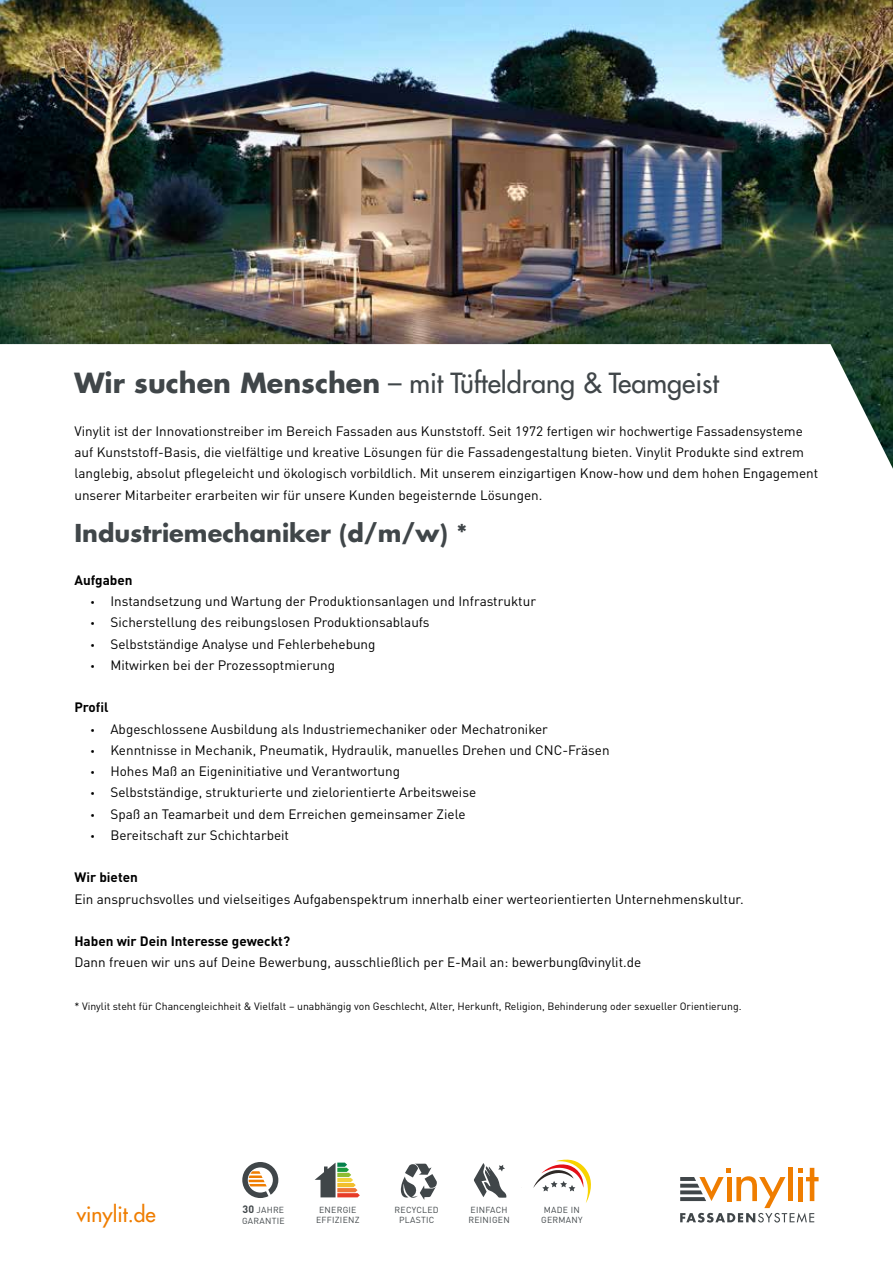
<style>
.page{position:relative;width:893px;height:1263px;background:#fff}
.page>*{position:absolute;margin:0;border:0;box-sizing:border-box;transform-origin:0 0}
.t1{font:500 27px "Futura LT Pro";color:#404649}
.t2{font:700 24px "Futura LT Pro";color:#404649}
.t3{font:500 21px "Futura LT Pro";color:#ef7d00}
.t4{font:13.5px/21.3px "DIN Pro";color:#000}
.t5{font:700 13.5px "DIN Pro";color:#000}
.t6{font:10.5px "DIN Pro";color:#000}
.t7{font:8.7px/10.5px "DIN Pro";letter-spacing:.03em;color:#404649;text-align:center}
.s1{font-weight:700}
.s2{font-family:"Myriad Pro"}
.s3{font-weight:700;font-size:10.65px}
</style>
<div class="page">
<svg style="left:680px;top:1168px;width:139px;height:54px"></svg>
<img style="left:0;top:0;width:893px;height:344px">
<svg style="left:0;top:344px;width:893px;height:125px"></svg>
<svg style="left:315px;top:1162px;width:45px;height:35px"></svg>
<svg style="left:401px;top:1163px;width:36px;height:37px"></svg>
<svg style="left:242px;top:1162px;width:36px;height:36px"></svg>
<svg style="left:474px;top:1163px;width:32px;height:35px"></svg>
<svg style="left:533px;top:1159px;width:58px;height:44px"></svg>
<h1 class="t1" style="left:74px;top:363px;width:646px"><span class="s1">Wir suchen Menschen</span> – mit Tüfteldrang &amp; Teamgeist</h1>
<p class="t4" style="left:74px;top:419px;width:745px">Vinylit ist der Innovationstreiber im Bereich Fassaden aus Kunststoff. Seit 1972 fertigen wir hochwertige Fassadensysteme auf Kunststoff-Basis, die vielfältige und kreative Lösungen für die Fassadengestaltung bieten. Vinylit Produkte sind extrem langlebig, absolut pflegeleicht und ökologisch vorbildlich. Mit unserem einzigartigen Know-how und dem hohen Engagement unserer Mitarbeiter erarbeiten wir für unsere Kunden begeisternde Lösungen.</p>
<h2 class="t2" style="left:74px;top:515px;width:395px">Industriemechaniker (d/m/w) *</h2>
<p class="t5" style="left:74px;top:569px;width:60px">Aufgaben</p>
<p class="t4" style="left:91px;top:589px;width:447px"><span class="s2">•</span> Instandsetzung und Wartung der Produktionsanlagen und Infrastruktur</p>
<p class="t4" style="left:91px;top:610px;width:340px"><span class="s2">•</span> Sicherstellung des reibungslosen Produktionsablaufs</p>
<p class="t4" style="left:91px;top:632px;width:286px"><span class="s2">•</span> Selbstständige Analyse und Fehlerbehebung</p>
<p class="t4" style="left:91px;top:653px;width:246px"><span class="s2">•</span> Mitwirken bei der Prozessoptmierung</p>
<p class="t5" style="left:74px;top:696px;width:36px">Profil</p>
<p class="t4" style="left:91px;top:717px;width:458px"><span class="s2">•</span> Abgeschlossene Ausbildung als Industriemechaniker oder Mechatroniker</p>
<p class="t4" style="left:91px;top:738px;width:520px"><span class="s2">•</span> Kenntnisse in Mechanik, Pneumatik, Hydraulik, manuelles Drehen und CNC-Fräsen</p>
<p class="t4" style="left:91px;top:759px;width:311px"><span class="s2">•</span> Hohes Maß an Eigeninitiative und Verantwortung</p>
<p class="t4" style="left:91px;top:780px;width:387px"><span class="s2">•</span> Selbstständige, strukturierte und zielorientierte Arbeitsweise</p>
<p class="t4" style="left:91px;top:802px;width:376px"><span class="s2">•</span> Spaß an Teamarbeit und dem Erreichen gemeinsamer Ziele</p>
<p class="t4" style="left:91px;top:823px;width:200px"><span class="s2">•</span> Bereitschaft zur Schichtarbeit</p>
<p class="t5" style="left:74px;top:866px;width:65px">Wir bieten</p>
<p class="t4" style="left:74px;top:887px;width:671px">Ein anspruchsvolles und vielseitiges Aufgabenspektrum innerhalb einer werteorientierten Unternehmenskultur.</p>
<p class="t5" style="left:74px;top:930px;width:217px">Haben wir Dein Interesse geweckt?</p>
<p class="t4" style="left:74px;top:951px;width:568px">Dann freuen wir uns auf Deine Bewerbung, ausschließlich per E-Mail an: bewerbung@vinylit.de</p>
<p class="t6" style="left:74px;top:998px;width:669px">* Vinylit steht für Chancengleichheit &amp; Vielfalt – unabhängig von Geschlecht, Alter, Herkunft, Religion, Behinderung oder sexueller Orientierung.</p>
<h3 class="t3" style="left:77px;top:1198px;width:80px">vinylit.de</h3>
<p class="t7" style="left:242px;top:1204px;width:44px;text-align:left"><span class="s3">30</span> JAHRE<br>GARANTIE</p>
<p class="t7" style="left:541px;top:1203px;width:43px">MADE IN<br>GERMANY</p>
<p class="t7" style="left:316px;top:1203px;width:45px">ENERGIE<br>EFFIZIENZ</p>
<p class="t7" style="left:395px;top:1203px;width:46px">RECYCLED<br>PLASTIC</p>
<p class="t7" style="left:468px;top:1203px;width:43px;text-align:left">EINFACH<br>REINIGEN</p>
</div>
